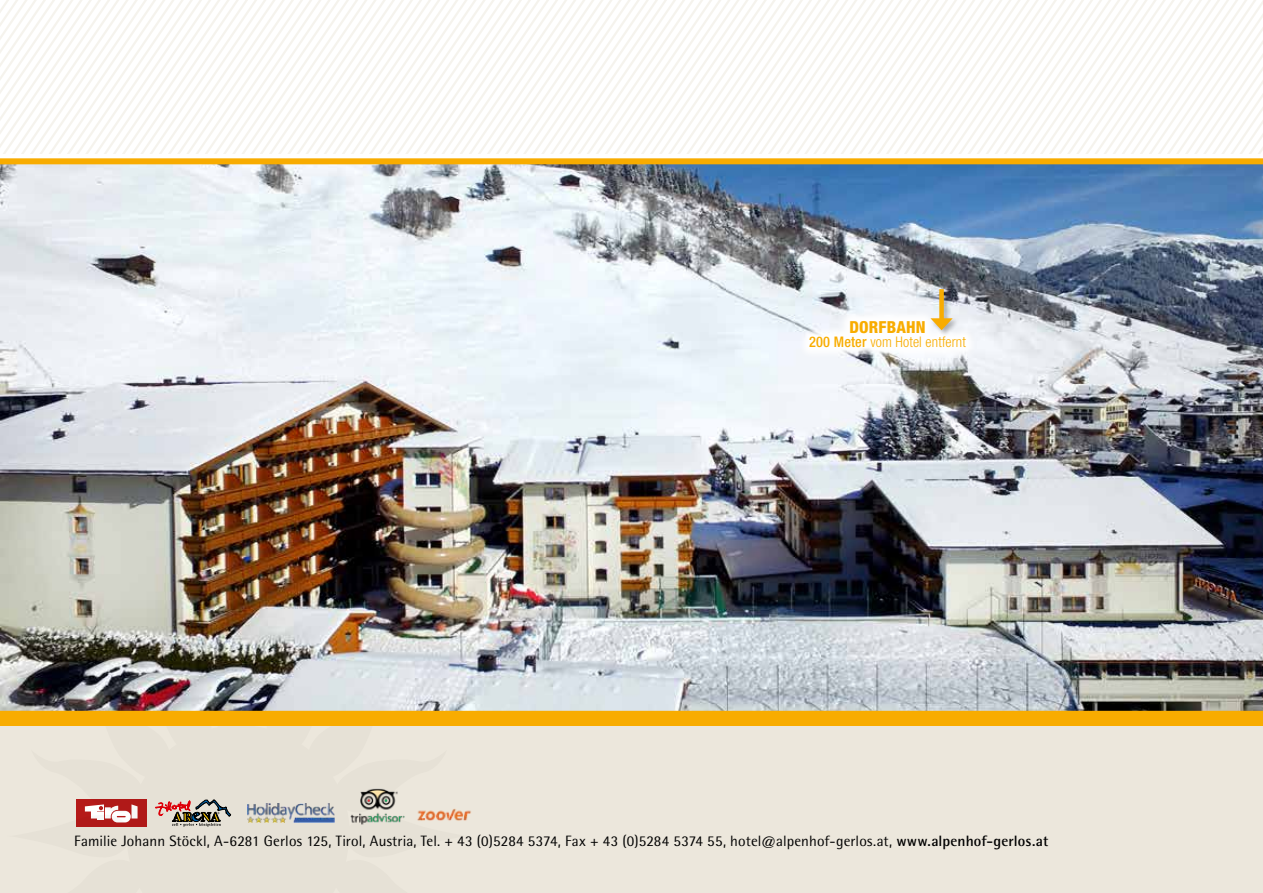
<style>
.page{position:relative;width:1263px;height:893px;background:#fff}
.page>*{position:absolute;margin:0;border:0;box-sizing:border-box;transform-origin:0 0}
.t1{font:800 condensed 16.65px "Helvetica Neue";letter-spacing:.01em;color:#f8ac00}
.t2{font:15px "Rotis Semi Sans Std";letter-spacing:.01em;color:#000}
.t3{font:300 condensed 14.7px "Helvetica Neue";letter-spacing:.01em;color:#f8ac00}
.s1{font-weight:500}
.s2{font-weight:700}
</style>
<div class="page">
<div style="left:0;top:723px;width:1263px;height:170px;background:#ece7dc"></div>
<svg style="left:6px;top:725px;width:464px;height:102px"></svg>
<img style="left:330px;top:780px;width:100px;height:47px">
<img style="left:247px;top:803px;width:88px;height:20px">
<img style="left:410px;top:798px;width:61px;height:26px">
<img style="left:0;top:158px;width:1263px;height:559px">
<svg style="left:481px;top:0;width:10px;height:153px"></svg>
<svg style="left:435px;top:0;width:10px;height:153px"></svg>
<svg style="left:426px;top:0;width:9px;height:153px"></svg>
<svg style="left:417px;top:0;width:9px;height:153px"></svg>
<svg style="left:408px;top:0;width:9px;height:153px"></svg>
<svg style="left:399px;top:0;width:9px;height:153px"></svg>
<svg style="left:390px;top:0;width:9px;height:153px"></svg>
<svg style="left:380px;top:0;width:10px;height:153px"></svg>
<svg style="left:371px;top:0;width:9px;height:153px"></svg>
<svg style="left:362px;top:0;width:9px;height:153px"></svg>
<svg style="left:353px;top:0;width:9px;height:153px"></svg>
<svg style="left:344px;top:0;width:9px;height:153px"></svg>
<svg style="left:334px;top:0;width:10px;height:153px"></svg>
<svg style="left:325px;top:0;width:9px;height:153px"></svg>
<svg style="left:316px;top:0;width:9px;height:153px"></svg>
<svg style="left:307px;top:0;width:9px;height:153px"></svg>
<svg style="left:298px;top:0;width:9px;height:153px"></svg>
<svg style="left:289px;top:0;width:9px;height:153px"></svg>
<svg style="left:0;top:0;width:289px;height:153px"></svg>
<svg style="left:798px;top:309px;width:180px;height:50px"></svg>
<div style="left:929px;top:287px;width:30px;height:50px;background:#000;opacity:.3"></div>
<div style="left:939px;top:289px;width:5px;height:33px;background:#f8ac00"></div>
<svg style="left:930px;top:318px;width:23px;height:12px"></svg>
<p class="t1" style="left:849px;top:316px;width:78px">DORFBAHN</p>
<p class="t3" style="left:809px;top:334px;width:158px"><span class="s1">200 Meter</span> vom Hotel entfernt</p>
<p class="t2" style="left:74px;top:832px;width:975px">Familie Johann Stöckl, A-6281 Gerlos 125, Tirol, Austria, Tel. + 43 (0)5284 5374, Fax + 43 (0)5284 5374 55, hotel@alpenhof-gerlos.at, <span class="s2">www.alpenhof-gerlos.at</span></p>
</div>
